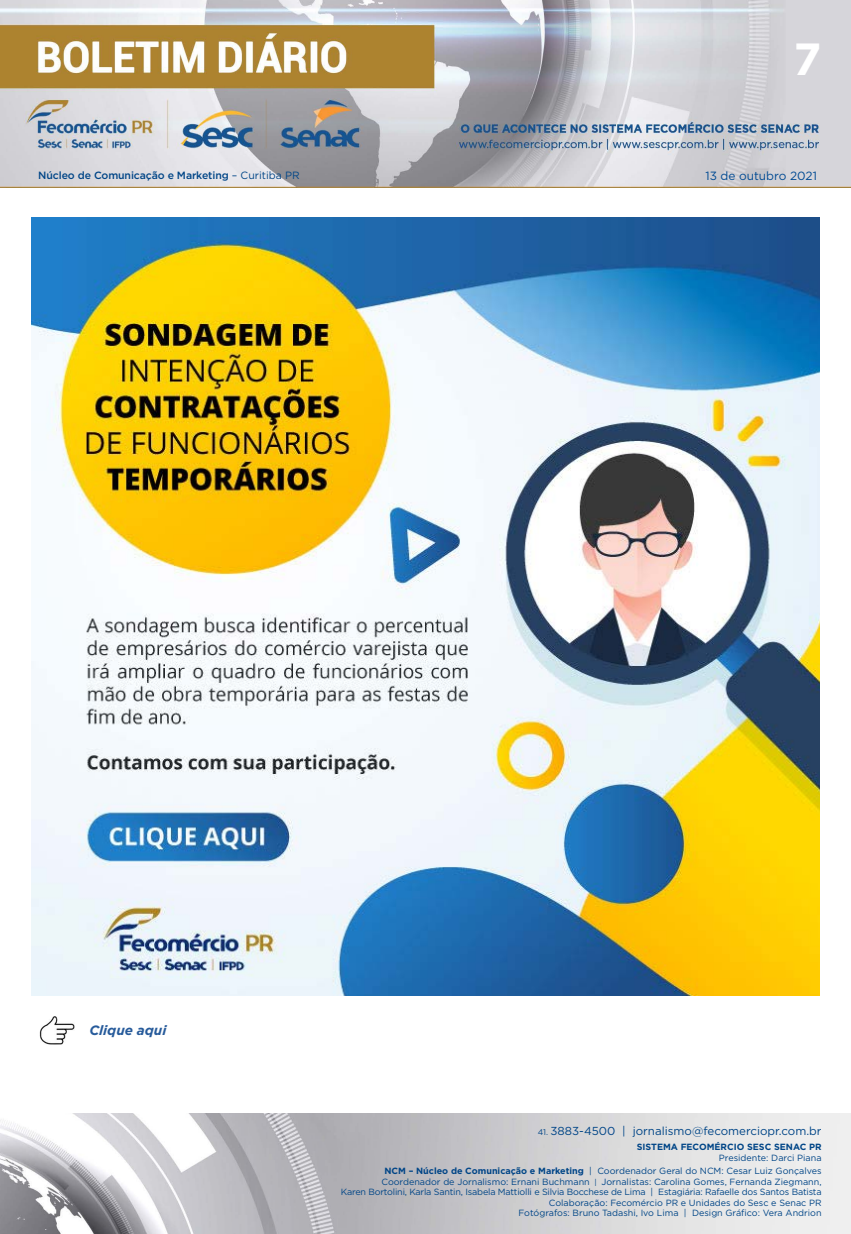
<style>
.page{position:relative;width:851px;height:1234px;background:#fff}
.page>*{position:absolute;margin:0;border:0;box-sizing:border-box;transform-origin:0 0}
.t1{font:700 45px "Gotham";color:#fff}
.t2{font:italic 700 13.5px "Gotham";color:#275b9b}
.t3{font:11.85px "Gotham";color:#004a93}
.t4{font:11.55px "Gotham";color:#004587}
.t5{font:500 10.5px "Gotham";letter-spacing:-.01em;color:#004587}
.t6{font:9px/10.5px "Gotham";color:#004587;text-align:right}
.t7{font:700 9px "Gotham";color:#004587}
.s1{font-weight:400}
.s2{font-size:8.25px}
.s3{font-weight:700}
.s4{font-size:7.65px}
</style>
<div class="page">
<img style="left:0;top:0;width:850px;height:188px">
<img style="left:0;top:1113px;width:850px;height:120px">
<img style="left:32px;top:217px;width:787px;height:778px">
<img style="left:39px;top:1016px;width:36px;height:28px">
<h1 class="t1" style="left:793px;top:29px;width:29px">7</h1>
<p class="t5" style="left:38px;top:168px;width:263px">Núcleo de Comunicação e Marketing <span class="s1">– Curitiba PR</span></p>
<h3 class="t3" style="left:705px;top:168px;width:113px">13 de outubro 2021</h3>
<h2 class="t2" style="left:89px;top:1021px;width:79px">Clique aqui</h2>
<p class="t4" style="left:537px;top:1123px;width:285px"><span class="s2">41.</span> 3883-4500 | jornalismo@fecomerciopr.com.br</p>
<p class="t7" style="left:636px;top:1140px;width:186px">SISTEMA FECOMÉRCIO SESC SENAC PR</p>
<p class="t6" style="left:384px;top:1150px;width:438px;line-height:13.5px">Presidente: Darci Piana<br><span class="s3">NCM – Núcleo de Comunicação e Marketing</span> | Coordenador Geral do NCM: Cesar Luiz Gonçalves</p>
<p class="t6" style="left:341px;top:1175px;width:482px">Coordenador de Jornalismo: Ernani Buchmann <span class="s4">|</span> Jornalistas: Carolina Gomes, Fernanda Ziegmann,<br>Karen Bortolini, Karla Santin, Isabela Mattiolli e Silvia Bocchese de Lima | Estagiária: Rafaelle dos Santos Batista Colaboração: Fecomércio PR e Unidades do Sesc e Senac PR<br>Fotógrafos: Bruno Tadashi, Ivo Lima | Design Gráfico: Vera Andrion</p>
</div>
